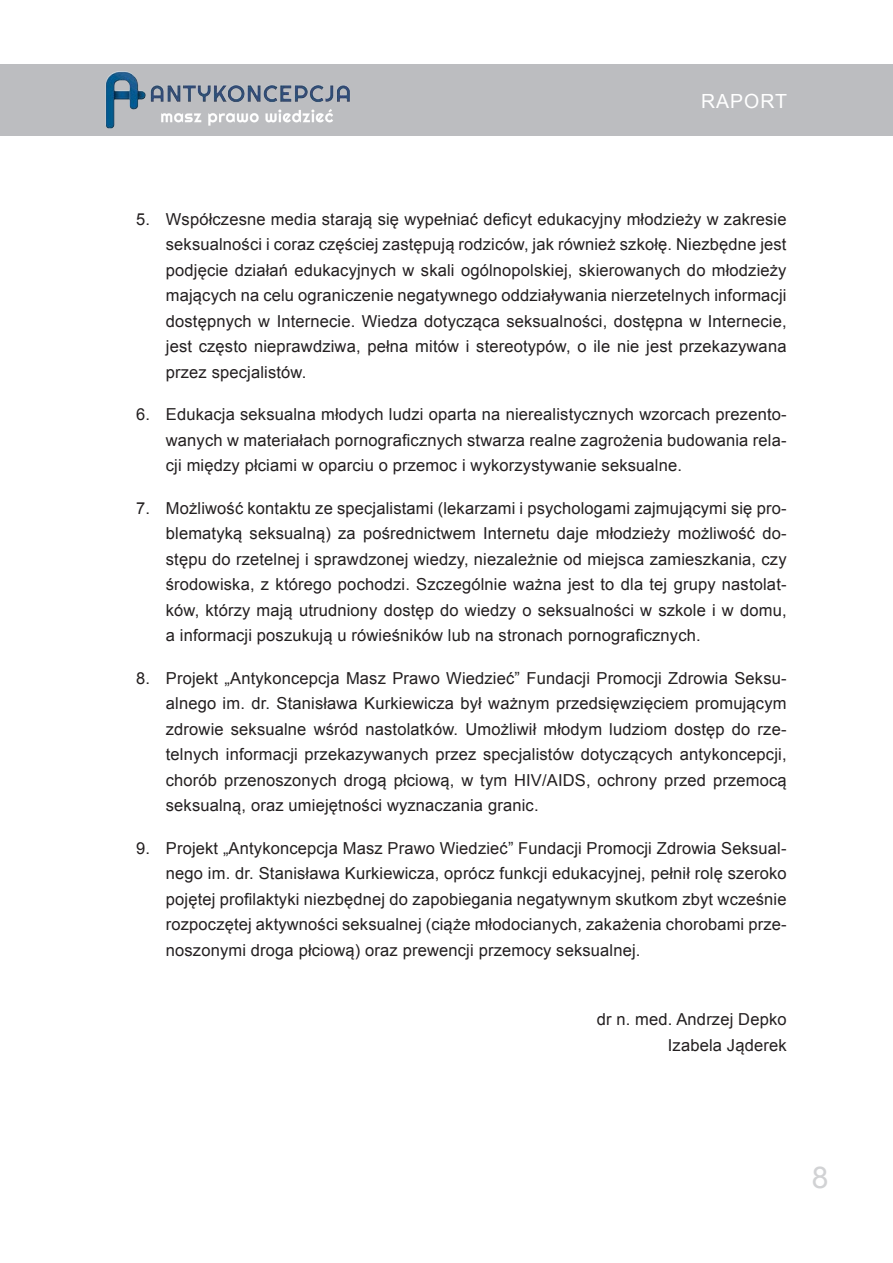
<style>
.page{position:relative;width:893px;height:1263px;background:#fff}
.page>*{position:absolute;margin:0;border:0;box-sizing:border-box;transform-origin:0 0}
.t1{font:30px "Arial";color:#d1d2d4}
.t2{font:19.5px "Arial";letter-spacing:.05em;color:#fff}
.main{font:16.5px/25.5px "Arial";letter-spacing:.01em;color:#231f20;text-align:justify}
</style>
<div class="page">
<div style="left:0;top:64px;width:893px;height:72px;background:#bcbdc0"></div>
<img style="left:105px;top:71px;width:245px;height:58px">
<p class="t2" style="left:701px;top:88px;width:87px">RAPORT</p>
<p class="main" style="left:166px;top:206px;width:622px;text-indent:-30px">5. Współczesne media starają się wypełniać deficyt edukacyjny młodzieży w zakresie seksualności i coraz częściej zastępują rodziców, jak również szkołę. Niezbędne jest podjęcie działań edukacyjnych w skali ogólnopolskiej, skierowanych do młodzieży mających na celu ograniczenie negatywnego oddziaływania nierzetelnych informacji dostępnych w Internecie. Wiedza dotycząca seksualności, dostępna w Internecie, jest często nieprawdziwa, pełna mitów i stereotypów, o ile nie jest przekazywana przez specjalistów.</p>
<p class="main" style="left:166px;top:402px;width:622px;text-indent:-30px">6. Edukacja seksualna młodych ludzi oparta na nierealistycznych wzorcach prezento&shy;wanych w materiałach pornograficznych stwarza realne zagrożenia budowania rela&shy;cji między płciami w oparciu o przemoc i wykorzystywanie seksualne.</p>
<p class="main" style="left:166px;top:495px;width:622px;text-indent:-30px">7. Możliwość kontaktu ze specjalistami (lekarzami i psychologami zajmującymi się pro&shy;blematyką seksualną) za pośrednictwem Internetu daje młodzieży możliwość do&shy;stępu do rzetelnej i sprawdzonej wiedzy, niezależnie od miejsca zamieszkania, czy środowiska, z którego pochodzi. Szczególnie ważna jest to dla tej grupy nastolat&shy;ków, którzy mają utrudniony dostęp do wiedzy o seksualności w szkole i w domu, a informacji poszukują u rówieśników lub na stronach pornograficznych.</p>
<p class="main" style="left:166px;top:665px;width:622px;text-indent:-30px">8. Projekt „Antykoncepcja Masz Prawo Wiedzieć” Fundacji Promocji Zdrowia Seksu&shy;alnego im. dr. Stanisława Kurkiewicza był ważnym przedsięwzięciem promującym zdrowie seksualne wśród nastolatków. Umożliwił młodym ludziom dostęp do rze&shy;telnych informacji przekazywanych przez specjalistów dotyczących antykoncepcji, chorób przenoszonych drogą płciową, w tym HIV/AIDS, ochrony przed przemocą seksualną, oraz umiejętności wyznaczania granic.</p>
<p class="main" style="left:166px;top:835px;width:622px;text-indent:-30px">9. Projekt „Antykoncepcja Masz Prawo Wiedzieć” Fundacji Promocji Zdrowia Seksual&shy;nego im. dr. Stanisława Kurkiewicza, oprócz funkcji edukacyjnej, pełnił rolę szeroko pojętej profilaktyki niezbędnej do zapobiegania negatywnym skutkom zbyt wcześnie rozpoczętej aktywności seksualnej (ciąże młodocianych, zakażenia chorobami prze&shy;noszonymi droga płciową) oraz prewencji przemocy seksualnej.</p>
<p class="main" style="left:597px;top:1007px;width:191px">dr n. med. Andrzej Depko</p>
<p class="main" style="left:668px;top:1032px;width:120px">Izabela Jąderek</p>
<h1 class="t1" style="left:812px;top:1158px;width:18px">8</h1>
</div>
